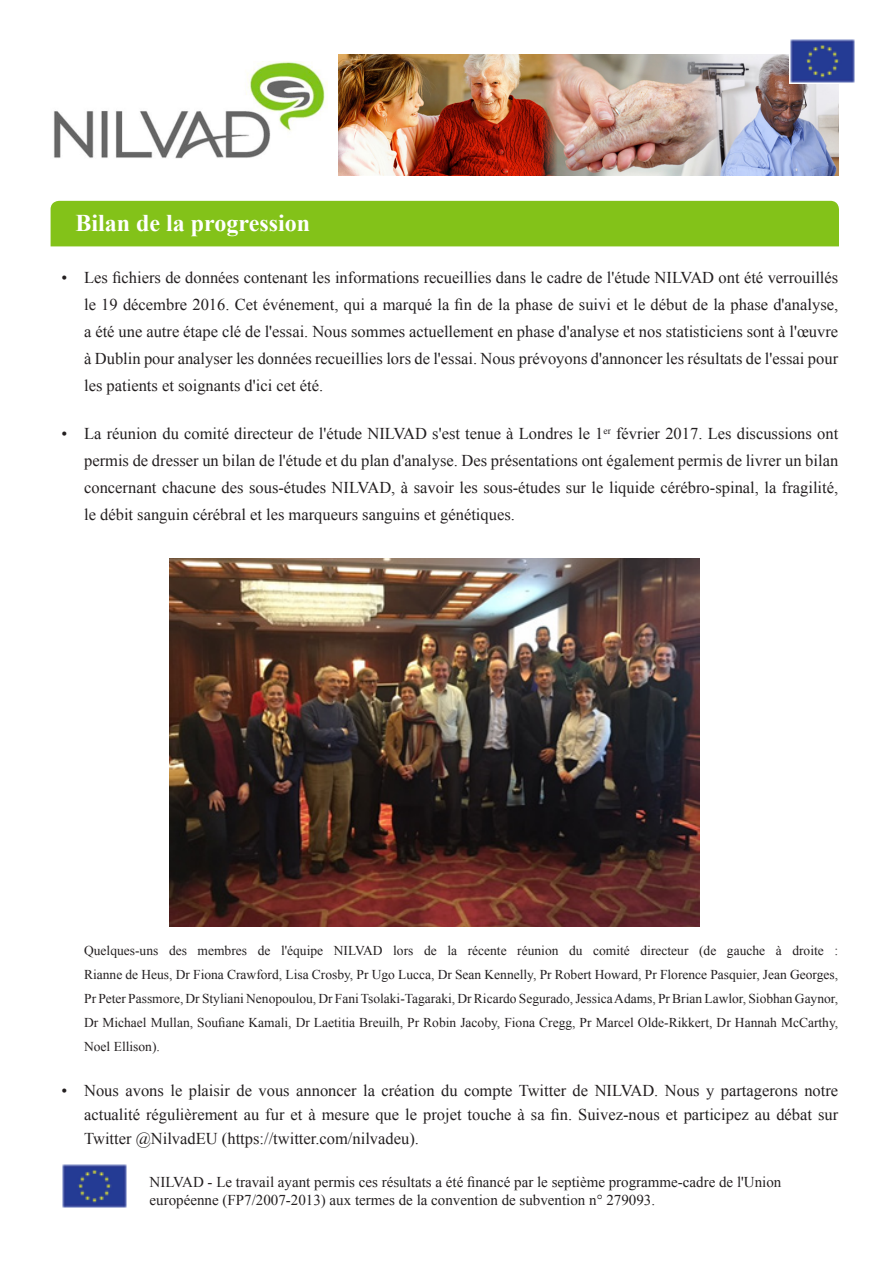
<style>
.page{position:relative;width:893px;height:1263px;background:#fff}
.page>*{position:absolute;margin:0;border:0;box-sizing:border-box;transform-origin:0 0}
.t1{font:700 24px "Times New Roman";color:#fff}
.t2{font:16.5px/27px "Times New Roman";color:#231f20;text-align:justify}
.t3{font:15px/18px "Times New Roman";color:#231f20}
.t4{font:13.5px/24px "Times New Roman";color:#231f20;text-align:justify}
</style>
<div class="page">
<img style="left:338px;top:54px;width:501px;height:122px">
<img style="left:54px;top:61px;width:273px;height:98px">
<div style="left:51px;top:201px;width:788px;height:45px;background:#83c219"></div>
<img style="left:789px;top:39px;width:66px;height:45px">
<img style="left:62px;top:1164px;width:65px;height:44px">
<img style="left:170px;top:559px;width:529px;height:367px">
<p class="t1" style="left:76px;top:205px;width:236px">Bilan de la progression</p>
<p class="t2" style="left:84px;top:264px;width:756px;text-indent:-22px">• Les fichiers de données contenant les informations recueillies dans le cadre de l'étude NILVAD ont été verrouillés le 19 décembre 2016. Cet événement, qui a marqué la fin de la phase de suivi et le début de la phase d'analyse, a été une autre étape clé de l'essai. Nous sommes actuellement en phase d'analyse et nos statisticiens sont à l'œuvre à Dublin pour analyser les données recueillies lors de l'essai. Nous prévoyons d'annoncer les résultats de l'essai pour les patients et soignants d'ici cet été.</p>
<p class="t2" style="left:84px;top:420px;width:756px;text-indent:-22px">• La réunion du comité directeur de l'étude NILVAD s'est tenue à Londres le 1<sup>er</sup> février 2017. Les discussions ont permis de dresser un bilan de l'étude et du plan d'analyse. Des présentations ont également permis de livrer un bilan concernant chacune des sous-études NILVAD, à savoir les sous-études sur le liquide cérébro-spinal, la fragilité, le débit sanguin cérébral et les marqueurs sanguins et génétiques.</p>
<p class="t4" style="left:84px;top:938px;width:756px">Quelques-uns des membres de l'équipe NILVAD lors de la récente réunion du comité directeur (de gauche à droite :<br>Rianne de Heus, Dr Fiona Crawford, Lisa Crosby, Pr Ugo Lucca, Dr Sean Kennelly, Pr Robert Howard, Pr Florence Pasquier, Jean Georges, Pr Peter Passmore, Dr Styliani Nenopoulou, Dr Fani Tsolaki-Tagaraki, Dr Ricardo Segurado, Jessica Adams, Pr Brian Lawlor, Siobhan Gaynor, Dr Michael Mullan, Soufiane Kamali, Dr Laetitia Breuilh, Pr Robin Jacoby, Fiona Cregg, Pr Marcel Olde-Rikkert, Dr Hannah McCarthy, Noel Ellison).</p>
<p class="t2" style="left:84px;top:1078px;width:756px;line-height:24px;text-indent:-22px">• Nous avons le plaisir de vous annoncer la création du compte Twitter de NILVAD. Nous y partagerons notre actualité régulièrement au fur et à mesure que le projet touche à sa fin. Suivez-nous et participez au débat sur Twitter @NilvadEU (https://twitter.com/nilvadeu).</p>
<p class="t3" style="left:150px;top:1173px;width:633px">NILVAD - Le travail ayant permis ces résultats a été financé par le septième programme-cadre de l'Union européenne (FP7/2007-2013) aux termes de la convention de subvention n° 279093.</p>
</div>
